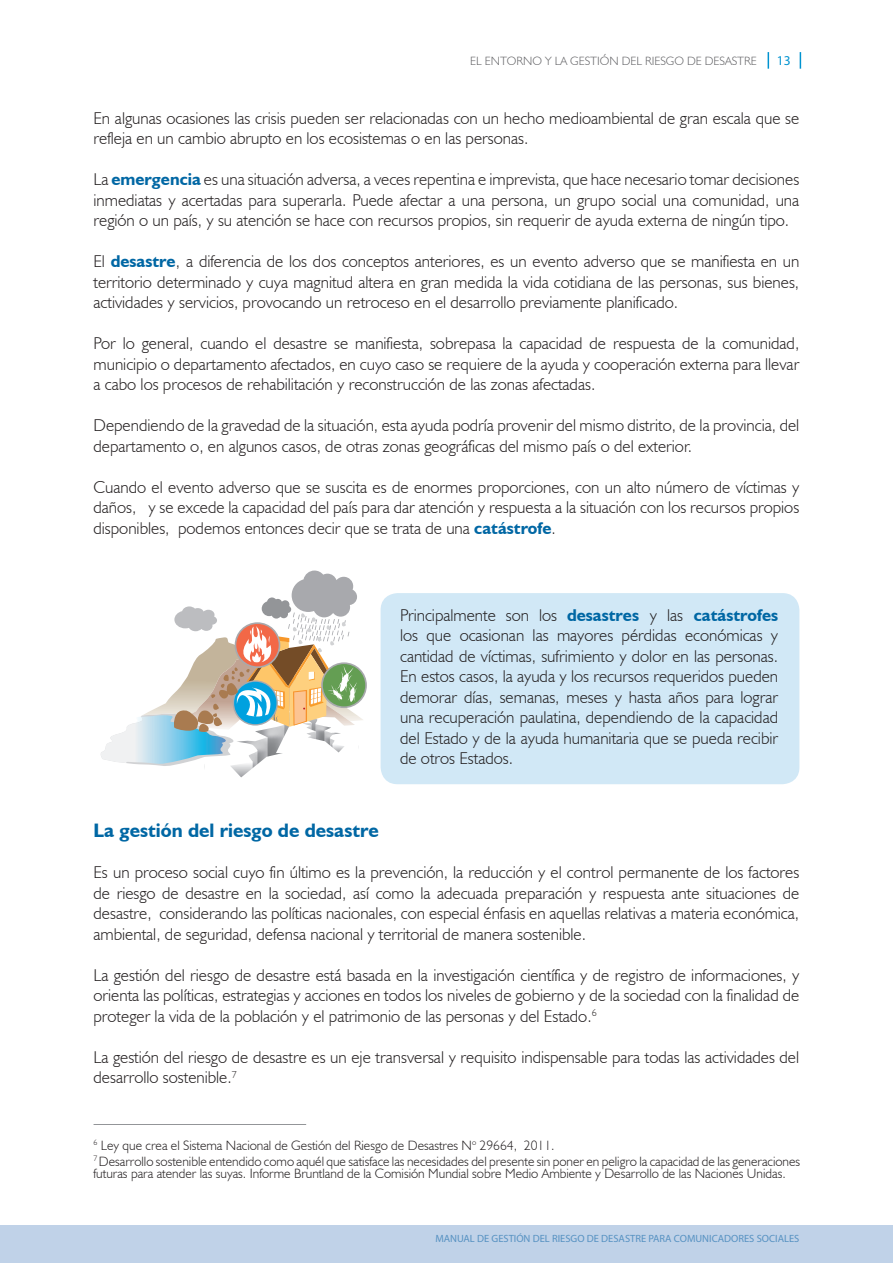
<style>
.page{position:relative;width:893px;height:1263px;background:#fff}
.page>*{position:absolute;margin:0;border:0;box-sizing:border-box;transform-origin:0 0}
.SUBTITULOS{font:700 19.5px "Humanist 521 BT";color:#0067a4}
._0_texto_normal{font:300 17.1px/20.5px "Humanist 521 BT";color:#231f20;text-align:justify}
.piepag{font:300 13.5px/12px "Humanist 521 BT";color:#231f20}
.t1{font:13.5px "Myriad Pro";color:#0093d0}
.t2{font:300 12px "Humanist 521 BT";color:#636366}
.t3{font:10.5px "Myriad Pro";color:#5792c2}
.s1{font-weight:700;color:#0067a4}
</style>
<div class="page">
<svg style="left:768px;top:52px;width:1px;height:17px"></svg>
<svg style="left:800px;top:52px;width:1px;height:17px"></svg>
<div style="left:0;top:1226px;width:893px;height:37px;background:#c0d2e8"></div>
<hr style="left:94px;top:1124px;width:212px;height:1px;background:#939598">
<svg style="left:100px;top:570px;width:264px;height:208px"></svg>
<div style="left:381px;top:593px;width:418px;height:191px;background:#d1e8f6;border-radius:17px"></div>
<p class="t2" style="left:470px;top:54px;width:288px">EL ENTORNO Y LA GESTIÓN DEL RIESGO DE DESASTRE</p>
<p class="t1" style="left:777px;top:52px;width:15px">13</p>
<p class="_0_texto_normal" style="left:94px;top:107px;width:707px">En algunas ocasiones las crisis pueden ser relacionadas con un hecho medioambiental de gran escala que se refleja en un cambio abrupto en los ecosistemas o en las personas.</p>
<p class="_0_texto_normal" style="left:94px;top:169px;width:707px">La <span class="s1">emergencia</span> es una situación adversa, a veces repentina e imprevista, que hace necesario tomar decisiones inmediatas y acertadas para superarla. Puede afectar a una persona, un grupo social una comunidad, una región o un país, y su atención se hace con recursos propios, sin requerir de ayuda externa de ningún tipo.</p>
<p class="_0_texto_normal" style="left:94px;top:251px;width:707px">El <span class="s1">desastre</span>, a diferencia de los dos conceptos anteriores, es un evento adverso que se manifiesta en un territorio determinado y cuya magnitud altera en gran medida la vida cotidiana de las personas, sus bienes, actividades y servicios, provocando un retroceso en el desarrollo previamente planificado.</p>
<p class="_0_texto_normal" style="left:94px;top:333px;width:707px">Por lo general, cuando el desastre se manifiesta, sobrepasa la capacidad de respuesta de la comunidad, municipio o departamento afectados, en cuyo caso se requiere de la ayuda y cooperación externa para llevar a cabo los procesos de rehabilitación y reconstrucción de las zonas afectadas.</p>
<p class="_0_texto_normal" style="left:94px;top:415px;width:707px">Dependiendo de la gravedad de la situación, esta ayuda podría provenir del mismo distrito, de la provincia, del departamento o, en algunos casos, de otras zonas geográficas del mismo país o del exterior.</p>
<p class="_0_texto_normal" style="left:94px;top:476px;width:707px">Cuando el evento adverso que se suscita es de enormes proporciones, con un alto número de víctimas y daños, y se excede la capacidad del país para dar atención y respuesta a la situación con los recursos propios disponibles, podemos entonces decir que se trata de una <span class="s1">catástrofe</span>.</p>
<p class="_0_texto_normal" style="left:400px;top:604px;width:380px">Principalmente son los <span class="s1">desastres</span> y las <span class="s1">catástrofes </span>los que ocasionan las mayores pérdidas económicas y cantidad de víctimas, sufrimiento y dolor en las personas.<br>En estos casos, la ayuda y los recursos requeridos pueden demorar días, semanas, meses y hasta años para lograr una recuperación paulatina, dependiendo de la capacidad del Estado y de la ayuda humanitaria que se pueda recibir de otros Estados.</p>
<p class="SUBTITULOS" style="left:94px;top:818px;width:287px">La gestión del riesgo de desastre</p>
<p class="_0_texto_normal" style="left:94px;top:862px;width:707px">Es un proceso social cuyo fin último es la prevención, la reducción y el control permanente de los factores de riesgo de desastre en la sociedad, así como la adecuada preparación y respuesta ante situaciones de desastre, considerando las políticas nacionales, con especial énfasis en aquellas relativas a materia económica, ambiental, de seguridad, defensa nacional y territorial de manera sostenible.</p>
<p class="_0_texto_normal" style="left:94px;top:964px;width:707px">La gestión del riesgo de desastre está basada en la investigación científica y de registro de informaciones, y orienta las políticas, estrategias y acciones en todos los niveles de gobierno y de la sociedad con la finalidad de proteger la vida de la población y el patrimonio de las personas y del Estado.<sup>6</sup></p>
<p class="_0_texto_normal" style="left:94px;top:1046px;width:707px">La gestión del riesgo de desastre es un eje transversal y requisito indispensable para todas las actividades del desarrollo sostenible.<sup>7</sup></p>
<p class="piepag" style="left:94px;top:1139px;width:463px"><sup>6</sup> Ley que crea el Sistema Nacional de Gestión del Riesgo de Desastres N<sup>o</sup> 29664, 2011.</p>
<p class="piepag" style="left:94px;top:1155px;width:708px"><sup>7</sup> Desarrollo sostenible entendido como aquél que satisface las necesidades del presente sin poner en peligro la capacidad de las generaciones futuras para atender las suyas. Informe Bruntland de la Comisión Mundial sobre Medio Ambiente y Desarrollo de las Naciones Unidas.</p>
<p class="t3" style="left:435px;top:1232px;width:365px">MANUAL DE GESTIÓN DEL RIESGO DE DESASTRE PARA COMUNICADORES SOCIALES</p>
</div>
